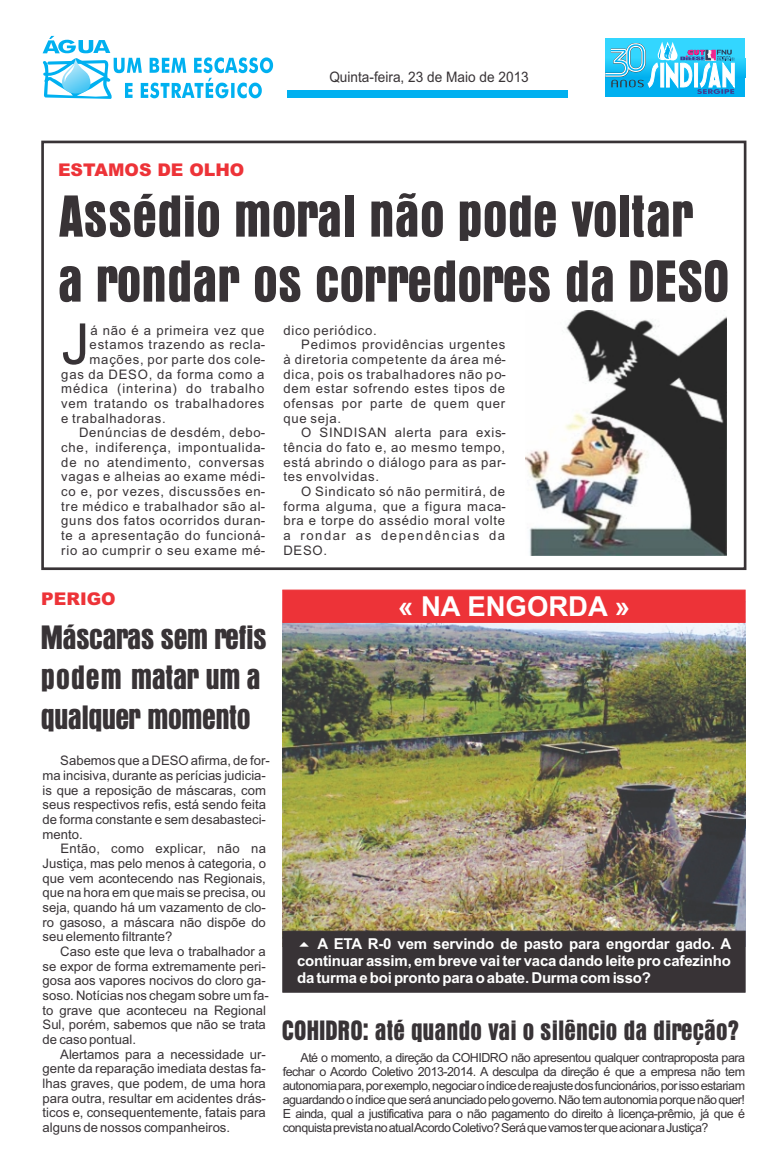
<style>
.page{position:relative;width:780px;height:1170px;background:#fff}
.page>*{position:absolute;margin:0;border:0;box-sizing:border-box;transform-origin:0 0}
.t1{font:56.62px "Arial";color:#383336}
.t2{font:52.5px/65px "Aura";color:#383336}
.t3{font:30px/39.9px "Aura";letter-spacing:-.025em;color:#383336}
.t4{font:700 27.5px "Arial";color:#fff}
.t5{font:24.88px "Aura";color:#383336}
.t6{font:900 17.5px "Arial";color:#ed3338}
.t7{font:700 15px/16.8px "Arial";letter-spacing:-.015em;color:#fff;text-align:justify}
.t8{font:14.5px "Arial";color:#383336;scale:.94 1}
.t9{font:13.12px/14.6px "Arial";letter-spacing:.055em;color:#383336;text-align:justify}
.t10{font:13.12px/14.6px "Arial";color:#383336}
.t11{font:13.12px "Arial";letter-spacing:.115em;color:#383336}
.t12{font:12.5px/14px "Arial";letter-spacing:-.04em;color:#383336;text-align:justify}
</style>
<div class="page">
<div style="left:288px;top:90px;width:280px;height:7px;background:#00b0f0"></div>
<svg style="left:43px;top:36px;width:230px;height:63px"></svg>
<div style="left:605px;top:76px;width:140px;height:21px;background:#00b0f0"></div>
<div style="left:605px;top:39px;width:140px;height:21px;background:#33d6ff"></div>
<img style="left:735px;top:60px;width:10px;height:16px">
<svg style="left:605px;top:42px;width:130px;height:52px"></svg>
<div style="left:41px;top:141px;width:705px;height:429px;border:3px solid #383336"></div>
<img style="left:525px;top:311px;width:201px;height:244px">
<img style="left:283px;top:623px;width:462px;height:307px">
<div style="left:282px;top:589px;width:463px;height:34px;background:#ed3338"></div>
<div style="left:282px;top:930px;width:463px;height:62px;background:#383336"></div>
<h3 class="t6" style="left:58px;top:164px;width:188px">ESTAMOS DE OLHO</h3>
<p class="t8" style="left:329px;top:71px;width:214px">Quinta-feira, 23 de Maio de 2013</p>
<h2 class="t2" style="left:58px;top:185px;width:673px">Assédio moral não pode voltar a rondar os corredores da DESO</h2>
<h1 class="t1" style="left:61px;top:323px;width:30px">J</h1>
<p class="t9" style="left:90px;top:324px;width:175px">á não é a primeira vez que</p>
<p class="t9" style="left:90px;top:338px;width:177px">estamos trazendo as recla-</p>
<p class="t9" style="left:90px;top:353px;width:177px">mações, por parte dos cole-</p>
<p class="t9" style="left:61px;top:368px;width:205px">gas da DESO, da forma como a</p>
<p class="t9" style="left:61px;top:382px;width:204px">médica (interina) do trabalho</p>
<p class="t9" style="left:61px;top:397px;width:205px">vem tratando os trabalhadores</p>
<p class="t9" style="left:61px;top:412px;width:106px">e trabalhadoras.</p>
<p class="t9" style="left:79px;top:426px;width:188px">Denúncias de desdém, debo-</p>
<p class="t9" style="left:61px;top:441px;width:205px">che, indiferença, impontualida-</p>
<p class="t9" style="left:61px;top:456px;width:205px">de no atendimento, conversas</p>
<p class="t9" style="left:61px;top:470px;width:205px">vagas e alheias ao exame médi-</p>
<p class="t9" style="left:61px;top:485px;width:205px">co e, por vezes, discussões en-</p>
<p class="t9" style="left:61px;top:500px;width:205px">tre médico e trabalhador são al-</p>
<p class="t9" style="left:61px;top:514px;width:205px">guns dos fatos ocorridos duran-</p>
<p class="t9" style="left:61px;top:529px;width:205px">te a apresentação do funcioná-</p>
<p class="t9" style="left:61px;top:544px;width:205px">rio ao cumprir o seu exame mé-</p>
<h3 class="t6" style="left:41px;top:592px;width:76px">PERIGO</h3>
<h3 class="t3" style="left:41px;top:618px;width:227px">Máscaras sem refis podem matar um a qualquer momento</h3>
<p class="t9" style="left:283px;top:324px;width:95px">dico periódico.</p>
<p class="t9" style="left:301px;top:338px;width:205px">Pedimos providências urgentes</p>
<p class="t9" style="left:283px;top:353px;width:224px">à diretoria competente da área mé-</p>
<p class="t9" style="left:283px;top:368px;width:224px">dica, pois os trabalhadores não po-</p>
<p class="t9" style="left:283px;top:382px;width:223px">dem estar sofrendo estes tipos de</p>
<p class="t9" style="left:283px;top:397px;width:223px">ofensas por parte de quem quer</p>
<p class="t9" style="left:283px;top:412px;width:59px">que seja.</p>
<p class="t9" style="left:301px;top:426px;width:206px">O SINDISAN alerta para exis-</p>
<p class="t9" style="left:283px;top:441px;width:223px">tência do fato e, ao mesmo tempo,</p>
<p class="t9" style="left:283px;top:456px;width:224px">está abrindo o diálogo para as par-</p>
<p class="t9" style="left:283px;top:470px;width:97px">tes envolvidas.</p>
<p class="t9" style="left:301px;top:485px;width:205px">O Sindicato só não permitirá, de</p>
<p class="t9" style="left:283px;top:500px;width:224px">forma alguma, que a figura maca-</p>
<p class="t9" style="left:283px;top:514px;width:223px">bra e torpe do assédio moral volte</p>
<p class="t11" style="left:283px;top:530px;width:223px">a rondar as dependências da</p>
<p class="t9" style="left:283px;top:544px;width:45px">DESO.</p>
<h3 class="t4" style="left:398px;top:596px;width:233px">« NA ENGORDA »</h3>
<p class="t10" style="left:43px;top:754px;width:229px;text-indent:18px">Sabemos que a DESO afirma, de for&shy;ma incisiva, durante as perícias judicia&shy;is que a reposição de máscaras, com seus respectivos refis, está sendo feita de forma constante e sem desabasteci&shy;mento.</p>
<p class="t9" style="left:43px;top:842px;width:225px;text-indent:18px">Então, como explicar, não na Justiça, mas pelo menos à categoria, o que vem acontecendo nas Regionais, que na hora em que mais se precisa, ou seja, quando há um vazamento de clo&shy;ro gasoso, a máscara não dispõe do seu elemento filtrante?</p>
<p class="t10" style="left:43px;top:945px;width:228px;text-indent:18px">Caso este que leva o trabalhador a se expor de forma extremamente peri&shy;gosa aos vapores nocivos do cloro ga&shy;soso. Notícias nos chegam sobre um fa&shy;to grave que aconteceu na Regional<br>Sul, porém, sabemos que não se trata de caso pontual.</p>
<p class="t9" style="left:43px;top:1047px;width:225px;text-indent:18px">Alertamos para a necessidade ur&shy;gente da reparação imediata destas fa&shy;lhas graves, que podem, de uma hora para outra, resultar em acidentes drás&shy;ticos e, consequentemente, fatais para alguns de nossos companheiros.</p>
<p class="t12" style="left:283px;top:1051px;width:464px;text-indent:18px">Até o momento, a direção da COHIDRO não apresentou qualquer contraproposta para fechar o Acordo Coletivo 2013-2014. A desculpa da direção é que a empresa não tem autonomiapara,porexemplo,negociaroíndicedereajustedosfuncionários,porissoestariam aguardando o índice que será anunciado pelo governo. Não tem autonomia porque não quer!<br>E ainda, qual a justificativa para o não pagamento do direito à licença-prêmio, já que é conquistaprevistanoatualAcordoColetivo?SeráquevamosterqueacionaraJustiça?</p>
<p class="t7" style="left:297px;top:937px;width:436px;text-indent:20px">A ETA R-0 vem servindo de pasto para engordar gado. A continuar assim, em breve vai ter vaca dando leite pro cafezinho da turma eboiprontoparaoabate.Durma comisso?</p>
<h3 class="t5" style="left:282px;top:1015px;width:459px">COHIDRO: até quando vai o silêncio da direção?</h3>
</div>
